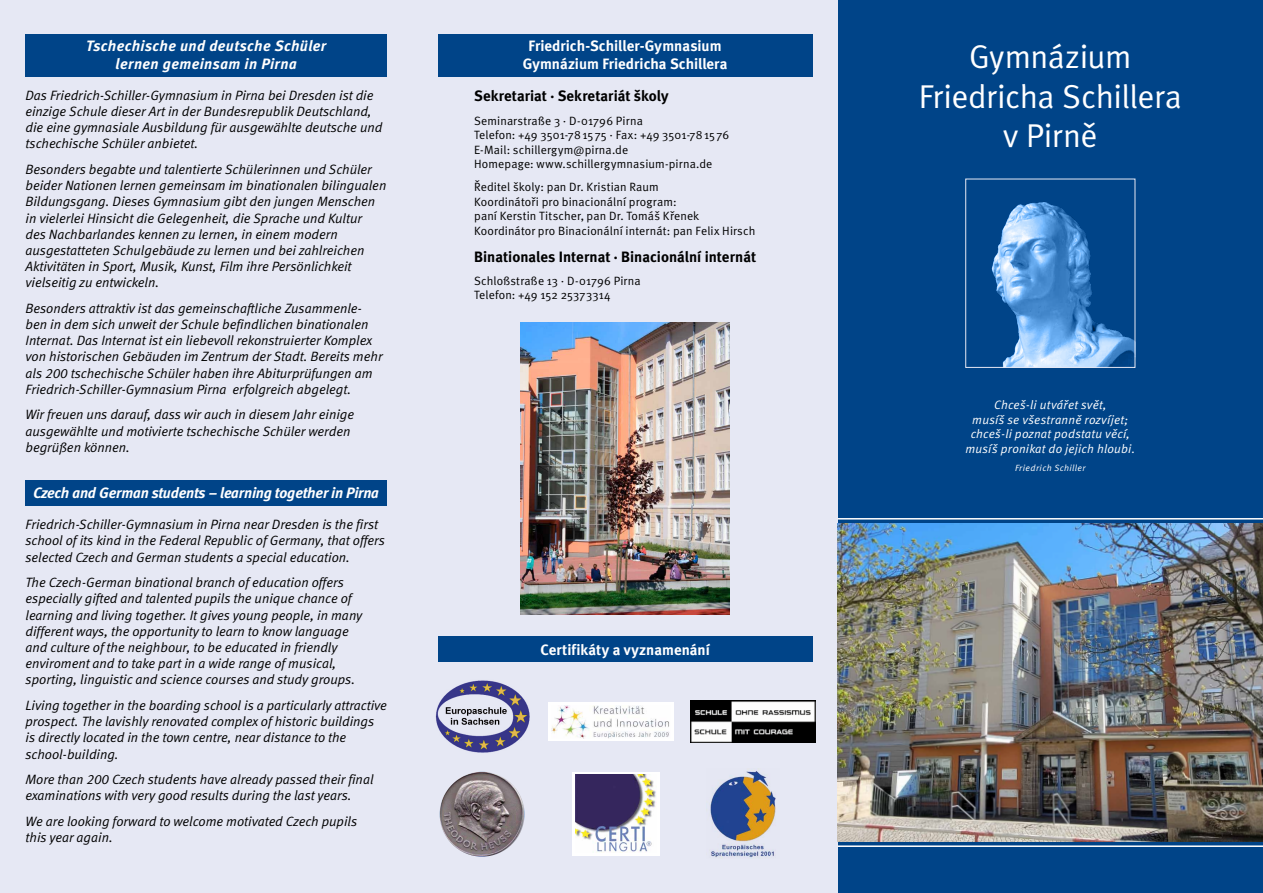
<style>
.page{position:relative;width:1263px;height:893px;background:#fff}
.page>*{position:absolute;margin:0;border:0;box-sizing:border-box;transform-origin:0 0}
.t1{font:33px/39.6px "Meta Normal CE";letter-spacing:-.015em;color:#fff;text-align:center}
.t2{font:15px/18px "Meta Bold CELF";color:#fff;text-align:center}
.t3{font:15px "Meta Bold CELF";color:#000}
.t4{font:italic 15px/18px "Meta Bold CELF";letter-spacing:.025em;color:#fff;text-align:center}
.t5{font:italic 15px "Meta Bold CELF";letter-spacing:-.01em;color:#fff}
.t6{font:italic 13.5px/16.2px "Meta Normal CELF";color:#000}
.t7{font:italic 12.3px/14.7px "Meta Normal CE";letter-spacing:.02em;color:#fff;text-align:center}
.t8{font:12px/14.4px "Meta Normal CE";letter-spacing:.01em;color:#000}
.t9{font:italic 9px "Meta Normal CE";letter-spacing:.045em;color:#fff}
</style>
<div class="page">
<div style="left:838px;top:0;width:425px;height:893px;background:#048"></div>
<img style="left:991px;top:202px;width:142px;height:164px">
<div style="left:0;top:0;width:838px;height:893px;background:#e6e8f4"></div>
<img style="left:520px;top:322px;width:210px;height:292px">
<img style="left:691px;top:700px;width:124px;height:43px">
<img style="left:706px;top:770px;width:70px;height:89px">
<img style="left:435px;top:680px;width:95px;height:73px">
<img style="left:440px;top:772px;width:84px;height:85px;border-radius:42px">
<div style="left:572px;top:772px;width:87px;height:84px;background:#fff"></div>
<img style="left:575px;top:775px;width:81px;height:78px">
<div style="left:549px;top:702px;width:125px;height:39px;background:#fff"></div>
<img style="left:552px;top:705px;width:118px;height:33px">
<img style="left:838px;top:523px;width:425px;height:319px">
<div style="left:965px;top:179px;width:170px;height:189px;border:1px solid #e6e8f4"></div>
<hr style="left:838px;top:518px;width:425px;height:1px;background:#fff">
<hr style="left:838px;top:845px;width:425px;height:2px;background:#fff">
<div style="left:26px;top:34px;width:361px;height:43px;background:#048"></div>
<div style="left:26px;top:480px;width:361px;height:26px;background:#048"></div>
<div style="left:438px;top:34px;width:374px;height:43px;background:#048"></div>
<div style="left:438px;top:637px;width:374px;height:25px;background:#048"></div>
<p class="t4" style="left:86px;top:37px;width:242px">Tschechische und deutsche Schüler lernen gemeinsam in Pirna</p>
<p class="t6" style="left:26px;top:87px;width:358px">Das Friedrich-Schiller-Gymnasium in Pirna bei Dresden ist die einzige Schule dieser Art in der Bundesrepublik Deutschland, die eine gymnasiale Ausbildung für ausgewählte deutsche und tschechische Schüler anbietet.</p>
<p class="t6" style="left:26px;top:161px;width:362px">Besonders begabte und talentierte Schülerinnen und Schüler beider Nationen lernen gemeinsam im binationalen bilingualen Bildungsgang. Dieses Gymnasium gibt den jungen Menschen in vielerlei Hinsicht die Gelegenheit, die Sprache und Kultur<br>des Nachbarlandes kennen zu lernen, in einem modern ausgestatteten Schulgebäude zu lernen und bei zahlreichen Aktivitäten in Sport, Musik, Kunst, Film ihre Persönlichkeit vielseitig zu entwickeln.</p>
<p class="t6" style="left:26px;top:300px;width:359px">Besonders attraktiv ist das gemeinschaftliche Zusammenle&shy;ben in dem sich unweit der Schule befindlichen binationalen Internat. Das Internat ist ein liebevoll rekonstruierter Komplex von historischen Gebäuden im Zentrum der Stadt. Bereits mehr als 200 tschechische Schüler haben ihre Abiturprüfungen am Friedrich-Schiller-Gymnasium Pirna erfolgreich abgelegt.</p>
<p class="t6" style="left:26px;top:407px;width:330px">Wir freuen uns darauf, dass wir auch in diesem Jahr einige ausgewählte und motivierte tschechische Schüler werden begrüßen können.</p>
<p class="t5" style="left:33px;top:484px;width:347px">Czech and German students – learning together in Pirna</p>
<p class="t6" style="left:26px;top:517px;width:361px">Friedrich-Schiller-Gymnasium in Pirna near Dresden is the first school of its kind in the Federal Republic of Germany, that offers selected Czech and German students a special education.</p>
<p class="t6" style="left:26px;top:575px;width:338px">The Czech-German binational branch of education offers especially gifted and talented pupils the unique chance of learning and living together. It gives young people, in many different ways, the opportunity to learn to know language and culture of the neighbour, to be educated in friendly enviroment and to take part in a wide range of musical, sporting, linguistic and science courses and study groups.</p>
<p class="t6" style="left:26px;top:697px;width:363px">Living together in the boarding school is a particularly attractive prospect. The lavishly renovated complex of historic buildings is directly located in the town centre, near distance to the school-building.</p>
<p class="t6" style="left:26px;top:771px;width:349px">More than 200 Czech students have already passed their final examinations with very good results during the last years.</p>
<p class="t6" style="left:26px;top:813px;width:333px">We are looking forward to welcome motivated Czech pupils this year again.</p>
<p class="t2" style="left:523px;top:37px;width:206px">Friedrich-Schiller-Gymnasium<br>Gymnázium Friedricha Schillera</p>
<p class="t3" style="left:474px;top:87px;width:196px">Sekretariat · Sekretariát školy</p>
<p class="t8" style="left:474px;top:114px;width:257px">Seminarstraße 3 · D-01796 Pirna<br>Telefon: +49 3501-7815 75 · Fax: +49 3501-7815 76<br>E-Mail: schillergym@pirna.de<br>Homepage: www.schillergymnasium-pirna.de</p>
<p class="t8" style="left:474px;top:180px;width:283px">Ředitel školy: pan Dr. Kristian Raum<br>Koordinátoři pro binacionální program:<br>paní Kerstin Titscher, pan Dr. Tomáš Křenek Koordinátor pro Binacionální internát: pan Felix Hirsch</p>
<p class="t3" style="left:474px;top:247px;width:284px">Binationales Internat · Binacionální internát</p>
<p class="t8" style="left:474px;top:274px;width:168px">Schloßstraße 13 · D-01796 Pirna<br>Telefon: +49 152 25373314</p>
<p class="t2" style="left:540px;top:640px;width:171px">Certifikáty a vyznamenání</p>
<h1 class="t1" style="left:919px;top:37px;width:265px">Gymnázium<br>Friedricha Schillera v Pirně</h1>
<p class="t7" style="left:965px;top:397px;width:171px">Chceš-li utvářet svět,<br>musíš se všestranně rozvíjet; chceš-li poznat podstatu věcí, musíš pronikat do jejich hloubi.</p>
<p class="t9" style="left:1015px;top:463px;width:72px">Friedrich Schiller</p>
</div>
